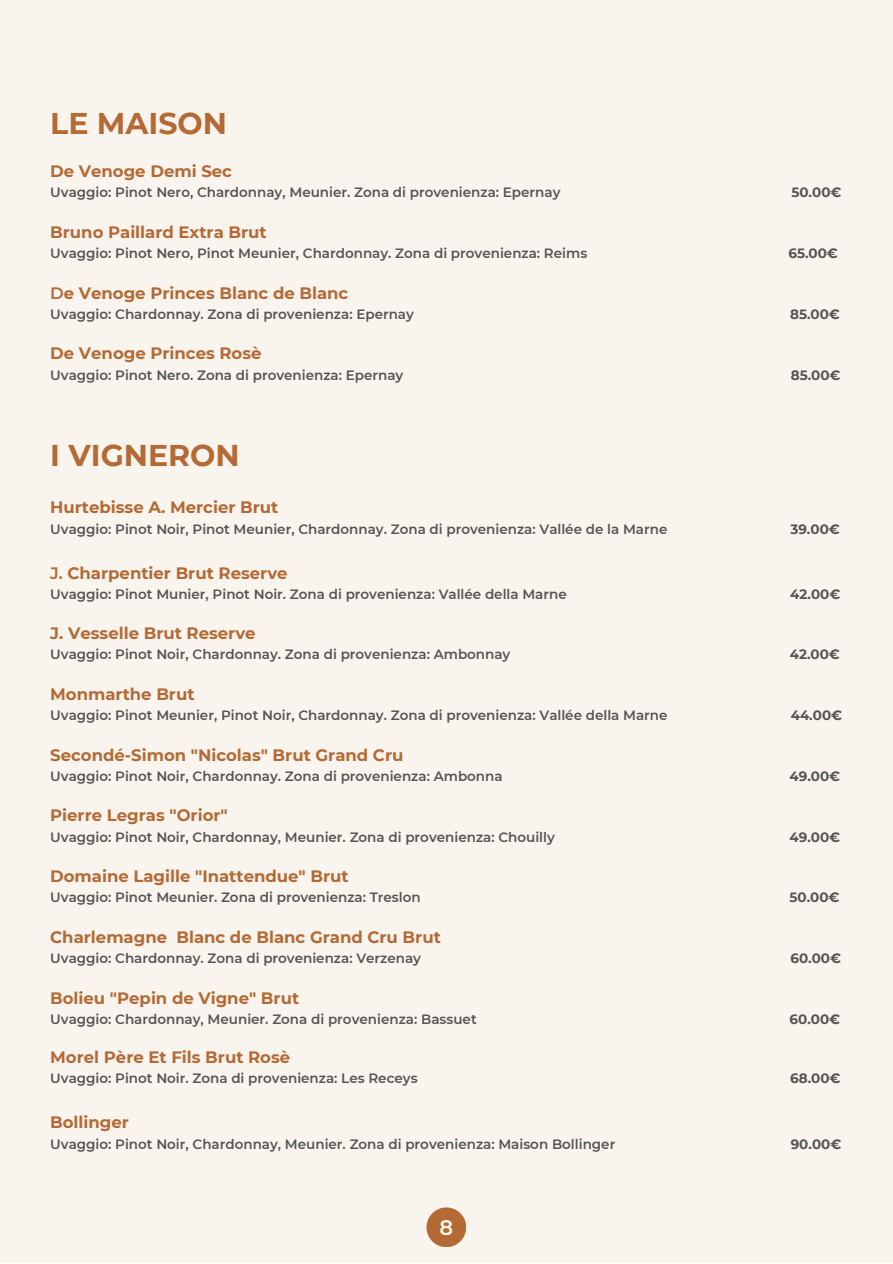
<style>
.page{position:relative;width:893px;height:1264px;background:#fff}
.page>*{position:absolute;margin:0;border:0;box-sizing:border-box;transform-origin:0 0}
.t1{font:700 30px "Montserrat";color:#b36a35}
.t2{font:600 21px "Montserrat";color:#faf4ee}
.t3{font:700 16.5px "Montserrat";color:#b36a35}
.t4{font:600 13.5px "Montserrat";color:#545454}
.t5{font:700 13.5px "Montserrat";color:#545454}
.s1{font-weight:600}
</style>
<div class="page">
<div style="left:0;top:0;width:892px;height:1262px;background:#faf4ee"></div>
<div style="left:426px;top:1207px;width:40px;height:40px;background:#b36a35;border-radius:50%"></div>
<h1 class="t1" style="left:50px;top:105px;width:178px">LE MAISON</h1>
<p class="t3" style="left:50px;top:161px;width:183px">De Venoge Demi Sec</p>
<p class="t4" style="left:50px;top:184px;width:511px">Uvaggio: Pinot Nero, Chardonnay, Meunier. Zona di provenienza: Epernay</p>
<p class="t5" style="left:791px;top:184px;width:52px">50.00€</p>
<p class="t3" style="left:50px;top:222px;width:218px">Bruno Paillard Extra Brut</p>
<p class="t4" style="left:50px;top:245px;width:538px">Uvaggio: Pinot Nero, Pinot Meunier, Chardonnay. Zona di provenienza: Reims</p>
<p class="t5" style="left:788px;top:245px;width:51px">65.00€</p>
<p class="t3" style="left:50px;top:282px;width:299px"><span class="s1">D</span>e Venoge Princes Blanc de Blanc</p>
<p class="t4" style="left:50px;top:306px;width:365px">Uvaggio: Chardonnay. Zona di provenienza: Epernay</p>
<p class="t5" style="left:790px;top:306px;width:51px">85.00€</p>
<p class="t3" style="left:50px;top:343px;width:213px">De Venoge Princes Rosè</p>
<p class="t4" style="left:50px;top:366px;width:354px">Uvaggio: Pinot Nero. Zona di provenienza: Epernay</p>
<p class="t5" style="left:790px;top:366px;width:51px">85.00€</p>
<h1 class="t1" style="left:50px;top:437px;width:191px">I VIGNERON</h1>
<p class="t3" style="left:50px;top:497px;width:230px">Hurtebisse A. Mercier Brut</p>
<p class="t4" style="left:50px;top:520px;width:618px">Uvaggio: Pinot Noir, Pinot Meunier, Chardonnay. Zona di provenienza: Vallée de la Marne</p>
<p class="t5" style="left:790px;top:520px;width:51px">39.00€</p>
<p class="t3" style="left:50px;top:562px;width:239px"><span class="s1">J.</span> Charpentier Brut Reserve</p>
<p class="t4" style="left:50px;top:585px;width:518px">Uvaggio: Pinot Munier, Pinot Noir. Zona di provenienza: Vallée della Marne</p>
<p class="t5" style="left:790px;top:585px;width:52px">42.00€</p>
<p class="t3" style="left:50px;top:623px;width:207px">J. Vesselle Brut Reserve</p>
<p class="t4" style="left:50px;top:646px;width:461px">Uvaggio: Pinot Noir, Chardonnay. Zona di provenienza: Ambonnay</p>
<p class="t5" style="left:789px;top:646px;width:52px">42.00€</p>
<p class="t3" style="left:50px;top:684px;width:146px">Monmarthe Brut</p>
<p class="t4" style="left:50px;top:707px;width:619px">Uvaggio: Pinot Meunier, Pinot Noir, Chardonnay. Zona di provenienza: Vallée della Marne</p>
<p class="t5" style="left:790px;top:707px;width:53px">44.00€</p>
<p class="t3" style="left:50px;top:744px;width:355px">Secondé-Simon "Nicolas" Brut Grand Cru</p>
<p class="t4" style="left:50px;top:767px;width:454px">Uvaggio: Pinot Noir, Chardonnay. Zona di provenienza: Ambonna</p>
<p class="t5" style="left:789px;top:767px;width:52px">49.00€</p>
<p class="t3" style="left:50px;top:805px;width:179px">Pierre Legras "Orior"</p>
<p class="t4" style="left:50px;top:828px;width:506px">Uvaggio: Pinot Noir, Chardonnay, Meunier. Zona di provenienza: Chouilly</p>
<p class="t5" style="left:789px;top:828px;width:52px">49.00€</p>
<p class="t3" style="left:50px;top:866px;width:300px">Domaine Lagille "Inattendue" Brut</p>
<p class="t4" style="left:50px;top:889px;width:372px">Uvaggio: Pinot Meunier. Zona di provenienza: Treslon</p>
<p class="t5" style="left:789px;top:889px;width:52px">50.00€</p>
<p class="t3" style="left:50px;top:926px;width:392px">Charlemagne Blanc de Blanc Grand Cru Brut</p>
<p class="t4" style="left:50px;top:950px;width:372px">Uvaggio: Chardonnay. Zona di provenienza: Verzenay</p>
<p class="t5" style="left:790px;top:950px;width:52px">60.00€</p>
<p class="t3" style="left:50px;top:987px;width:250px">Bolieu "Pepin de Vigne" Brut</p>
<p class="t4" style="left:50px;top:1010px;width:428px">Uvaggio: Chardonnay, Meunier. Zona di provenienza: Bassuet</p>
<p class="t5" style="left:789px;top:1010px;width:52px">60.00€</p>
<p class="t3" style="left:50px;top:1047px;width:241px">Morel Père Et Fils Brut Rosè</p>
<p class="t4" style="left:50px;top:1070px;width:369px">Uvaggio: Pinot Noir. Zona di provenienza: Les Receys</p>
<p class="t5" style="left:790px;top:1070px;width:52px">68.00€</p>
<p class="t3" style="left:50px;top:1112px;width:80px">Bollinger</p>
<p class="t4" style="left:50px;top:1135px;width:566px">Uvaggio: Pinot Noir, Chardonnay, Meunier. Zona di provenienza: Maison Bollinger</p>
<p class="t5" style="left:790px;top:1135px;width:52px">90.00€</p>
<h2 class="t2" style="left:439px;top:1214px;width:15px">8</h2>
</div>
